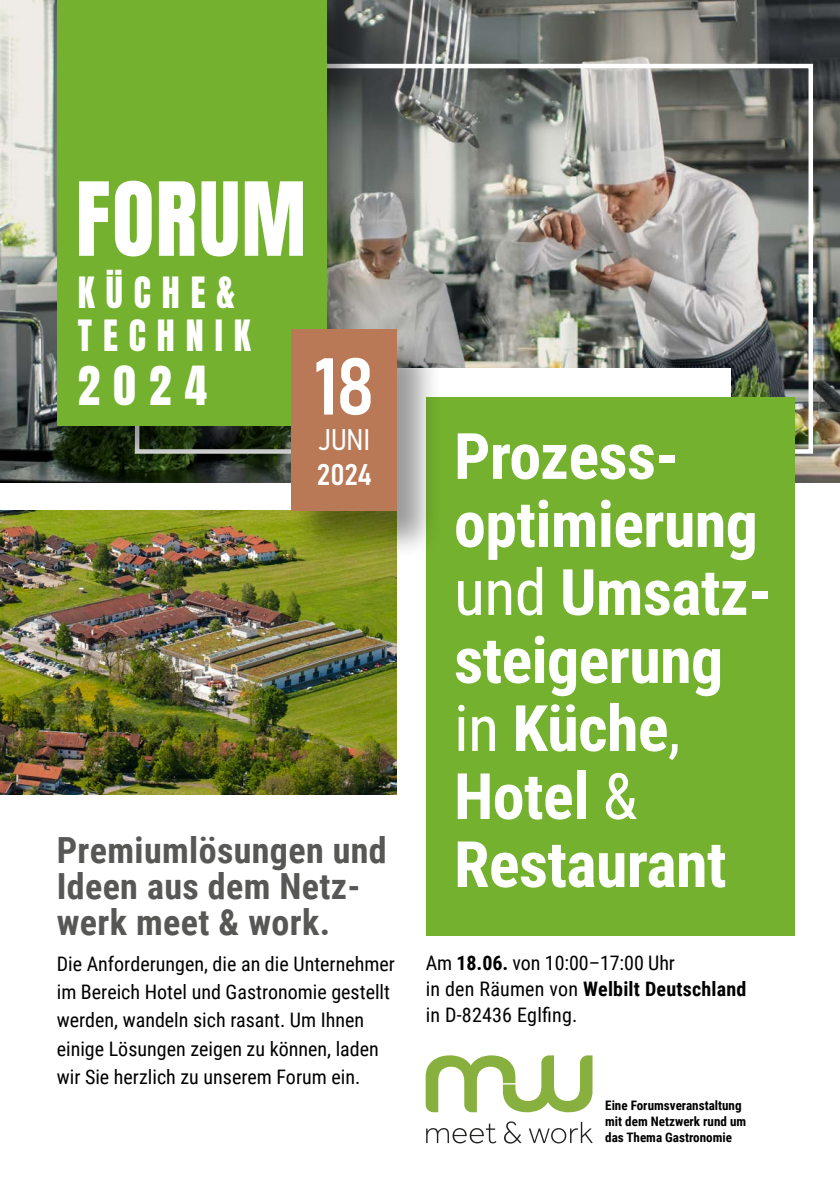
<style>
.page{position:relative;width:840px;height:1191px;background:#fff}
.page>*{position:absolute;margin:0;border:0;box-sizing:border-box;transform-origin:0 0}
.t1{font:86.6px "Anton";letter-spacing:.02em;color:#fff}
.t2{font:79.2px "Bahnschrift";color:#fff}
.t3{font:700 64px/68px "Roboto Condensed";letter-spacing:-.01em;color:#fff}
.t4{font:45px "Anton";color:#fff}
.t5{font:700 36px/36px "Roboto Condensed";letter-spacing:.01em;color:#575756}
.t6{font:36px "Anton";letter-spacing:.305em;color:#fff}
.t7{font:29.4px "Bahnschrift";color:#fff}
.Anlauf{font:20px/28px "Roboto Condensed";color:#000}
.t8{font:700 13px/15.8px "Roboto Condensed";color:#000}
.s1{font-weight:400}
.s2{font-weight:700}
</style>
<div class="page">
<img style="left:0;top:0;width:839px;height:482px">
<img style="left:0;top:510px;width:397px;height:284px">
<img style="left:371px;top:62px;width:443px;height:394px">
<svg style="left:425px;top:1055px;width:167px;height:57px"></svg>
<svg style="left:426px;top:1123px;width:70px;height:20px"></svg>
<svg style="left:504px;top:1121px;width:17px;height:22px"></svg>
<svg style="left:528px;top:1121px;width:64px;height:22px"></svg>
<div style="left:397px;top:369px;width:333px;height:446px;background:#fff"></div>
<div style="left:425px;top:397px;width:369px;height:538px;background:#73b12e"></div>
<div style="left:54px;top:0;width:317px;height:474px;background:#000;opacity:.4"></div>
<div style="left:57px;top:0;width:269px;height:425px;background:#73b12e"></div>
<div style="left:289px;top:331px;width:153px;height:229px;background:#000;opacity:.4"></div>
<div style="left:291px;top:329px;width:106px;height:181px;background:#b97856"></div>
<p class="t1" style="left:76px;top:175px;width:232px">FORUM</p>
<p class="t6" style="left:78px;top:274px;width:159px">KÜCHE&amp;</p>
<p class="t6" style="left:78px;top:317px;width:175px">TECHNIK</p>
<p class="t4" style="left:78px;top:363px;width:131px">2024</p>
<p class="t2" style="left:314px;top:326px;width:62px">18</p>
<p class="t7" style="left:318px;top:417px;width:53px">JUNI</p>
<p class="t7" style="left:317px;top:452px;width:57px">2024</p>
<p class="t5" style="left:57px;top:830px;width:331px">Premiumlösungen und<br>Ideen aus dem Netz&shy;werk meet &amp; work.</p>
<p class="Anlauf" style="left:57px;top:949px;width:339px">Die Anforderungen, die an die Unternehmer im Bereich Hotel und Gastronomie gestellt werden, wandeln sich rasant. Um Ihnen einige Lösungen zeigen zu können, laden wir Sie herzlich zu unserem Forum ein.</p>
<p class="t3" style="left:454px;top:420px;width:319px">Prozess&shy;optimierung <span class="s1">und</span> Umsatz&shy;steigerung <span class="s1">in</span> Küche<span class="s1">,</span></p>
<p class="t3" style="left:454px;top:760px;width:274px">Hotel <span class="s1">&amp;<br></span>Restaurant</p>
<p class="Anlauf" style="left:425px;top:948px;width:322px;line-height:26px">Am <span class="s2">18.06.</span> von 10:00–17:00 Uhr<br>in den Räumen von <span class="s2">Welbilt Deutschland </span>in D-82436 Eglfing.</p>
<p class="t8" style="left:605px;top:1097px;width:142px">Eine Forumsveranstaltung mit dem Netzwerk rund um das Thema Gastronomie</p>
</div>
